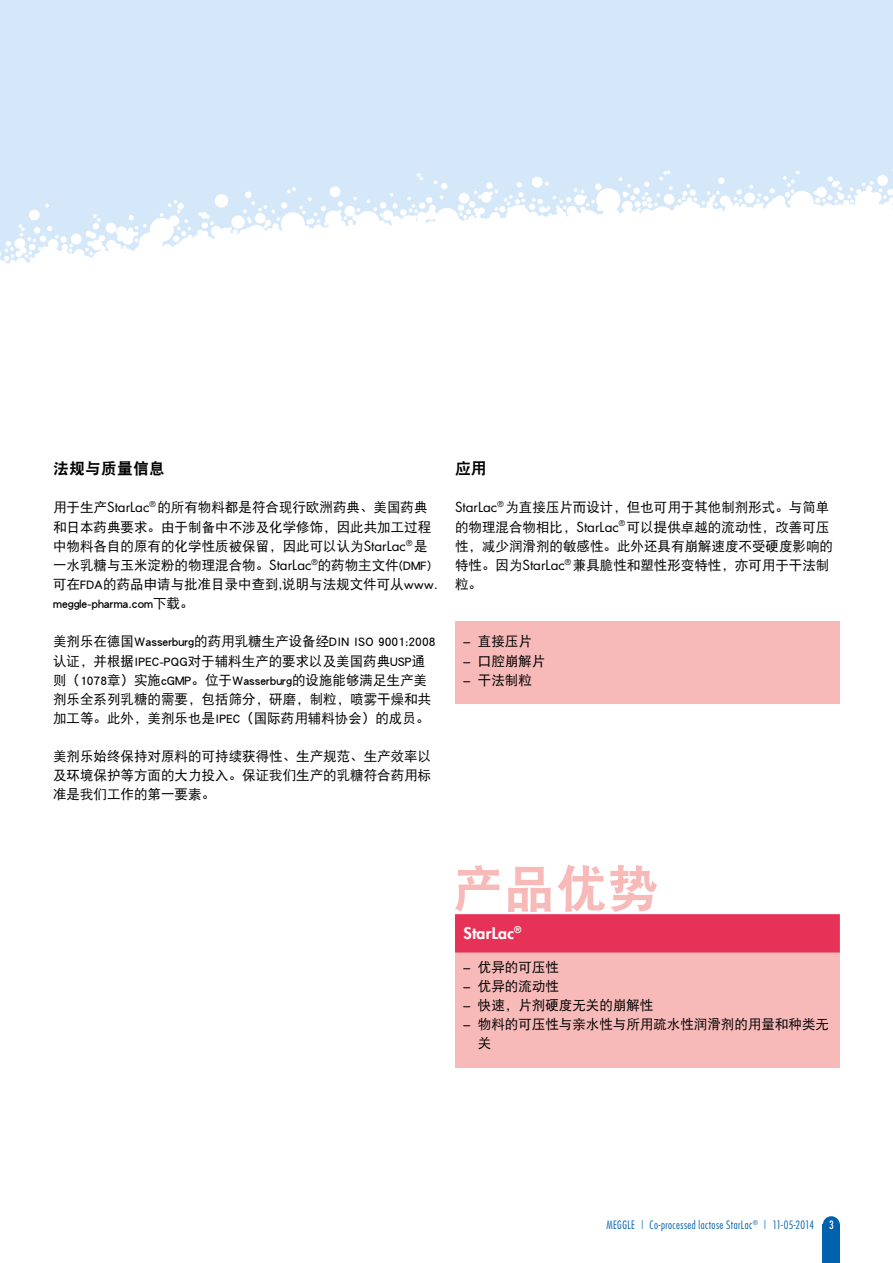
<style>
.page{position:relative;width:893px;height:1263px;background:#fff}
.page>*{position:absolute;margin:0;border:0;box-sizing:border-box;transform-origin:0 0}
.t1{font:51px "DFP Hei W9";color:#f7bab9}
.t2{font:15.75px "DFP Hei W9";letter-spacing:.015em;color:#000}
.t3{font:800 15.75px "Futura";letter-spacing:.015em;color:#fff}
.t4{font:13.5px/19.2px "DFP Hei W5";color:#000}
.t5{font:300 condensed 11.25px "Futura";letter-spacing:.04em;color:#0061ad}
.t6{font:condensed 11.25px "Futura";color:#fff}
.s1{font-family:"Futura"}
</style>
<div class="page">
<div style="left:0;top:0;width:893px;height:455px;background:#d4e8f9"></div>
<svg style="left:0;top:169px;width:893px;height:286px;background:#f8fbfe"></svg>
<div style="left:823px;top:1225px;width:17px;height:38px;background:#0061ad"></div>
<div style="left:823px;top:1216px;width:17px;height:17px;background:#0061ad;border-radius:50%"></div>
<div style="left:455px;top:621px;width:385px;height:83px;background:#f7bab9"></div>
<div style="left:455px;top:914px;width:385px;height:153px;background:#f7bab9"></div>
<div style="left:455px;top:914px;width:385px;height:38px;background:#e73257"></div>
<p class="t2" style="left:53px;top:460px;width:113px">法规与质量信息</p>
<p class="t4" style="left:53px;top:498px;width:386px">用于生产<span class="s1">StarLac</span><sup>®</sup> 的所有物料都是符合现行欧洲药典、美国药典和日本药典要求。由于制备中不涉及化学修饰，因此共加工过程中物料各自的原有的化学性质被保留，因此可以认为<span class="s1">StarLac</span><sup>®</sup> 是一水乳糖与玉米淀粉的物理混合物。<span class="s1">StarLac</span><sup>®</sup>的药物主文件(DMF)可在FDA的药品申请与批准目录中查到,说明与法规文件可从www. meggle-pharma.com下载。</p>
<p class="t4" style="left:53px;top:632px;width:384px">美剂乐在德国Wasserburg的药用乳糖生产设备经DIN ISO 9001:2008认证，并根据IPEC-PQG对于辅料生产的要求以及美国药典USP通则（1078章）实施cGMP。位于Wasserburg的设施能够满足生产美剂乐全系列乳糖的需要，包括筛分，研磨，制粒，喷雾干燥和共加工等。此外，美剂乐也是IPEC（国际药用辅料协会）的成员。</p>
<p class="t4" style="left:53px;top:746px;width:380px;text-align:justify">美剂乐始终保持对原料的可持续获得性、生产规范、生产效率以及环境保护等方面的大力投入。保证我们生产的乳糖符合药用标准是我们工作的第一要素。</p>
<p class="t2" style="left:455px;top:460px;width:33px">应用</p>
<p class="t4" style="left:455px;top:498px;width:380px"><span class="s1">StarLac</span><sup>®</sup> 为直接压片而设计，但也可用于其他制剂形式。与简单的物理混合物相比，<span class="s1">StarLac</span><sup>®</sup> 可以提供卓越的流动性，改善可压性，减少润滑剂的敏感性。此外还具有崩解速度不受硬度影响的特性。因为<span class="s1">StarLac</span><sup>®</sup> 兼具脆性和塑性形变特性，亦可用于干法制粒。</p>
<p class="t4" style="left:463px;top:632px;width:70px"><span class="s1">–</span> 直接压片</p>
<p class="t4" style="left:463px;top:651px;width:83px"><span class="s1">–</span> 口腔崩解片</p>
<p class="t4" style="left:463px;top:670px;width:70px"><span class="s1">–</span> 干法制粒</p>
<h1 class="t1" style="left:452px;top:861px;width:208px">产品优势</h1>
<p class="t3" style="left:463px;top:922px;width:60px">StarLac<sup>®</sup></p>
<p class="t4" style="left:463px;top:957px;width:97px"><span class="s1">–</span> 优异的可压性</p>
<p class="t4" style="left:463px;top:976px;width:97px"><span class="s1">–</span> 优异的流动性</p>
<p class="t4" style="left:463px;top:995px;width:191px"><span class="s1">–</span> 快速，片剂硬度无关的崩解性</p>
<p class="t4" style="left:478px;top:1014px;width:352px;text-indent:-14px"><span class="s1">–</span> 物料的可压性与亲水性与所用疏水性润滑剂的用量和种类无关</p>
<p class="t5" style="left:606px;top:1218px;width:209px">MEGGLE | Co-processed lactose StarLac<sup>®</sup> | 11-05-2014</p>
<p class="t6" style="left:829px;top:1218px;width:6px">3</p>
</div>
